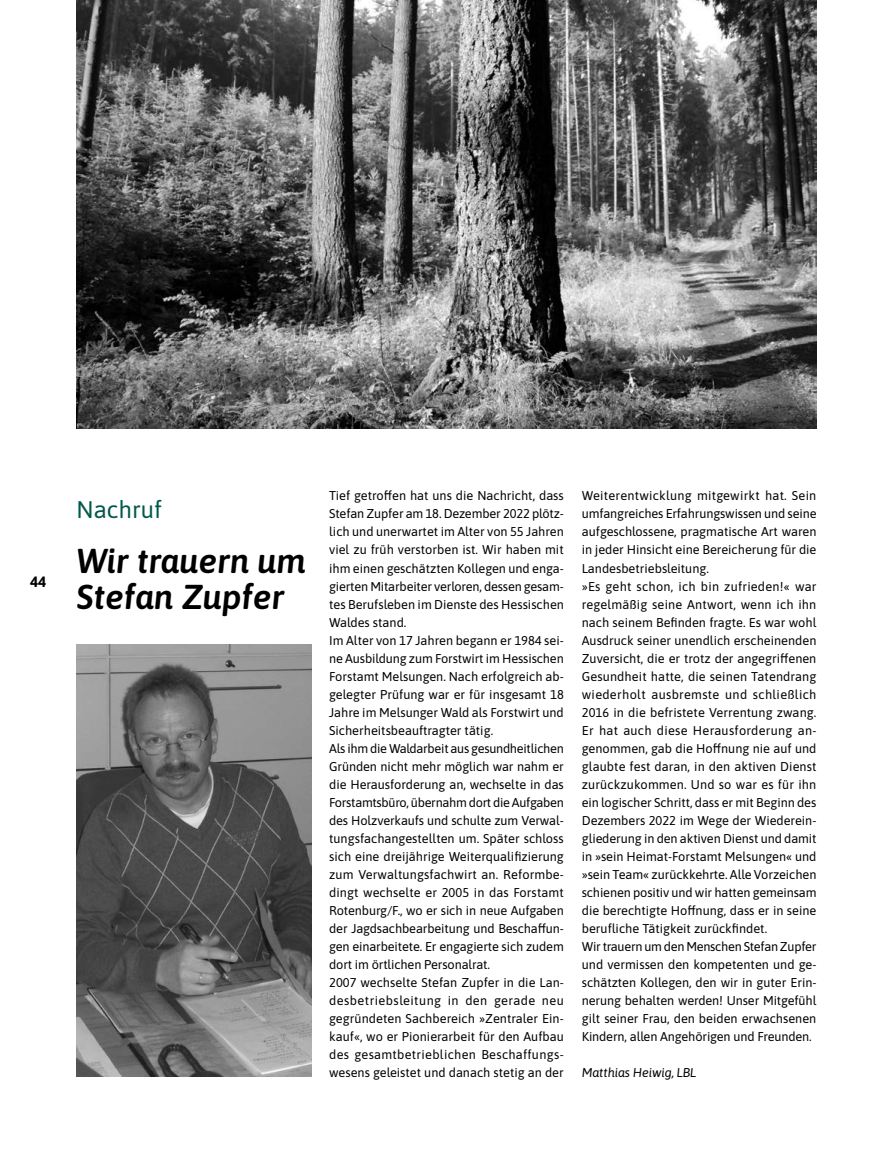
<style>
.page{position:relative;width:893px;height:1149px;background:#fff}
.page>*{position:absolute;margin:0;border:0;box-sizing:border-box;transform-origin:0 0}
.Headline_23_Italic{font:italic 600 34.5px/36px "Asap";color:#000}
.Subtitel{font:24px "Asap";color:#00594b}
.t1{font:700 15px "Asap";color:#000}
.Fließtext{font:12.75px/18px "Asap";color:#000;text-align:justify}
.Autorinnen{font:italic 12.75px "Asap";letter-spacing:-.01em;color:#000}
</style>
<div class="page">
<img style="left:77px;top:644px;width:234px;height:432px">
<img style="left:77px;top:0;width:739px;height:428px">
<p class="t1" style="left:30px;top:571px;width:18px">44</p>
<p class="Subtitel" style="left:77px;top:493px;width:87px">Nachruf</p>
<p class="Headline_23_Italic" style="left:77px;top:540px;width:231px">Wir trauern um<br>Stefan Zupfer</p>
<p class="Fließtext" style="left:329px;top:486px;width:236px">Tief getroffen hat uns die Nachricht, dass Stefan Zupfer am 18. Dezember 2022 plötz&shy;lich und unerwartet im Alter von 55 Jahren viel zu früh verstorben ist. Wir haben mit ihm einen geschätzten Kollegen und enga&shy;gierten Mitarbeiter verloren, dessen gesam&shy;tes Berufsleben im Dienste des Hessischen Waldes stand.</p>
<p class="Fließtext" style="left:329px;top:630px;width:236px">Im Alter von 17 Jahren begann er 1984 sei&shy;ne Ausbildung zum Forstwirt im Hessischen Forstamt Melsungen. Nach erfolgreich ab&shy;gelegter Prüfung war er für insgesamt 18<br>Jahre im Melsunger Wald als Forstwirt und Sicherheitsbeauftragter tätig.</p>
<p class="Fließtext" style="left:329px;top:738px;width:236px">Als ihm die Waldarbeit aus gesundheitlichen Gründen nicht mehr möglich war nahm er die Herausforderung an, wechselte in das Forstamtsbüro, übernahm dort die Aufgaben des Holzverkaufs und schulte zum Verwal&shy;tungsfachangestellten um. Später schloss sich eine dreijährige Weiterqualifizierung zum Verwaltungsfachwirt an. Reformbe&shy;dingt wechselte er 2005 in das Forstamt Rotenburg/F., wo er sich in neue Aufgaben der Jagdsachbearbeitung und Beschaffun&shy;gen einarbeitete. Er engagierte sich zudem dort im örtlichen Personalrat.</p>
<p class="Fließtext" style="left:329px;top:972px;width:236px">2007 wechselte Stefan Zupfer in die Lan&shy;desbetriebsleitung in den gerade neu gegründeten Sachbereich »Zentraler Ein&shy;kauf«, wo er Pionierarbeit für den Aufbau des gesamtbetrieblichen Beschaffungs&shy;wesens geleistet und danach stetig an der</p>
<p class="Fließtext" style="left:582px;top:486px;width:236px">Weiterentwicklung mitgewirkt hat. Sein umfangreiches Erfahrungswissen und seine aufgeschlossene, pragmatische Art waren in jeder Hinsicht eine Bereicherung für die Landesbetriebsleitung.</p>
<p class="Fließtext" style="left:582px;top:576px;width:236px">»Es geht schon, ich bin zufrieden!« war regelmäßig seine Antwort, wenn ich ihn nach seinem Befinden fragte. Es war wohl Ausdruck seiner unendlich erscheinenden Zuversicht, die er trotz der angegriffenen Gesundheit hatte, die seinen Tatendrang wiederholt ausbremste und schließlich 2016 in die befristete Verrentung zwang.<br>Er hat auch diese Herausforderung an&shy;genommen, gab die Hoffnung nie auf und glaubte fest daran, in den aktiven Dienst zurückzukommen. Und so war es für ihn ein logischer Schritt, dass er mit Beginn des Dezembers 2022 im Wege der Wiederein&shy;gliederung in den aktiven Dienst und damit in »sein Heimat-Forstamt Melsungen« und »sein Team« zurückkehrte. Alle Vorzeichen schienen positiv und wir hatten gemeinsam die berechtigte Hoffnung, dass er in seine berufliche Tätigkeit zurückfindet.</p>
<p class="Fließtext" style="left:582px;top:936px;width:236px">Wir trauern um den Menschen Stefan Zupfer und vermissen den kompetenten und ge&shy;schätzten Kollegen, den wir in guter Erin&shy;nerung behalten werden! Unser Mitgefühl gilt seiner Frau, den beiden erwachsenen Kindern, allen Angehörigen und Freunden.</p>
<p class="Autorinnen" style="left:582px;top:1063px;width:116px">Matthias Heiwig, LBL</p>
</div>
